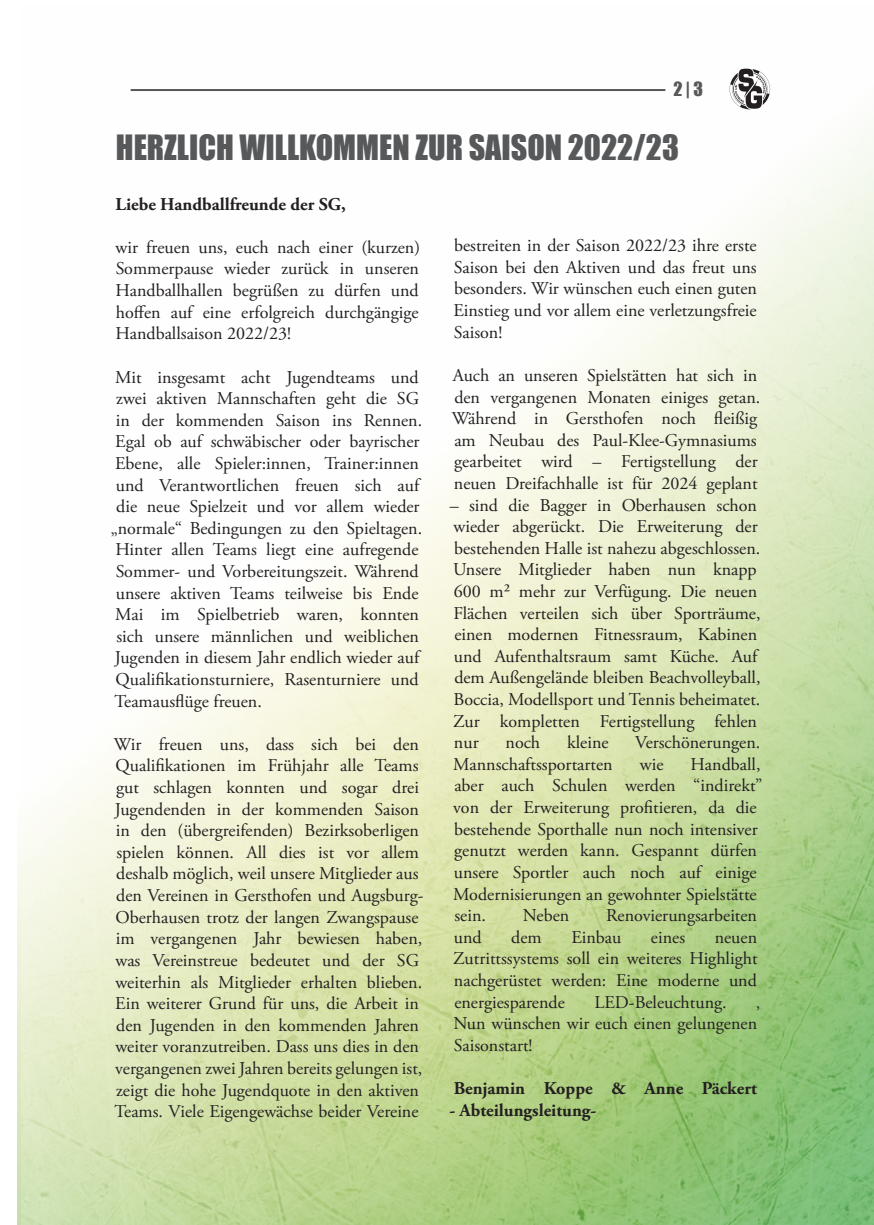
<style>
.page{position:relative;width:874px;height:1225px;background:#fff}
.page>*{position:absolute;margin:0;border:0;box-sizing:border-box;transform-origin:0 0}
.t1{font:32px "Impact";color:#57585a}
.t2{font:18px/21.6px "Adobe Garamond Pro";color:#231f20}
.t3{font:700 18px "Adobe Garamond Pro";color:#231f20}
.t4{font:18px "Impact";color:#57585a}
</style>
<div class="page">
<img style="left:21px;top:88px;width:852px;height:1137px">
<svg style="left:728px;top:68px;width:42px;height:42px"></svg>
<hr style="left:131px;top:89px;width:534px;height:2px;background:#57585a">
<p class="t4" style="left:673px;top:75px;width:31px">2 | 3</p>
<h1 class="t1" style="left:116px;top:123px;width:564px">HERZLICH WILLKOMMEN ZUR SAISON 2022/23</h1>
<p class="t3" style="left:115px;top:193px;width:232px">Liebe Handballfreunde der SG,</p>
<p class="t2" style="left:115px;top:237px;width:306px;text-align:justify">wir freuen uns, euch nach einer (kurzen)<br>Sommerpause wieder zurück in unseren Handballhallen begrüßen zu dürfen und hoffen auf eine erfolgreich durchgängige Handballsaison 2022/23!</p>
<p class="t2" style="left:115px;top:367px;width:305px">Mit insgesamt acht Jugendteams und</p>
<p class="t2" style="left:116px;top:388px;width:304px">zwei aktiven Mannschaften geht die SG</p>
<p class="t2" style="left:116px;top:410px;width:308px">in der kommenden Saison ins Rennen.</p>
<p class="t2" style="left:115px;top:431px;width:305px">Egal ob auf schwäbischer oder bayrischer</p>
<p class="t2" style="left:115px;top:453px;width:305px">Ebene, alle Spieler:innen, Trainer:innen</p>
<p class="t2" style="left:116px;top:475px;width:305px">und Verantwortlichen freuen sich auf</p>
<p class="t2" style="left:116px;top:496px;width:305px">die neue Spielzeit und vor allem wieder</p>
<p class="t2" style="left:111px;top:518px;width:313px">„normale“ Bedingungen zu den Spieltagen.</p>
<p class="t2" style="left:115px;top:539px;width:304px">Hinter allen Teams liegt eine aufregende</p>
<p class="t2" style="left:116px;top:561px;width:304px">Sommer- und Vorbereitungszeit. Während</p>
<p class="t2" style="left:116px;top:583px;width:304px">unsere aktiven Teams teilweise bis Ende</p>
<p class="t2" style="left:115px;top:604px;width:305px">Mai im Spielbetrieb waren, konnten</p>
<p class="t2" style="left:116px;top:626px;width:304px">sich unsere männlichen und weiblichen</p>
<p class="t2" style="left:115px;top:647px;width:306px">Jugenden in diesem Jahr endlich wieder auf</p>
<p class="t2" style="left:116px;top:669px;width:304px">Qualifikationsturniere, Rasenturniere und</p>
<p class="t2" style="left:114px;top:691px;width:149px">Teamausflüge freuen.</p>
<p class="t2" style="left:114px;top:734px;width:311px">Wir freuen uns, dass sich bei den Qualifikationen im Frühjahr alle Teams gut schlagen konnten und sogar drei Jugendenden in der kommenden Saison in den (übergreifenden) Bezirksoberligen spielen können. All dies ist vor allem deshalb möglich, weil unsere Mitglieder aus den Vereinen in Gersthofen und Augsburg-Oberhausen trotz der langen Zwangspause im vergangenen Jahr bewiesen haben, was Vereinstreue bedeutet und der SG weiterhin als Mitglieder erhalten blieben.<br>Ein weiterer Grund für uns, die Arbeit in den Jugenden in den kommenden Jahren weiter voranzutreiben. Dass uns dies in den vergangenen zwei Jahren bereits gelungen ist, zeigt die hohe Jugendquote in den aktiven Teams. Viele Eigengewächse beider Vereine</p>
<p class="t2" style="left:453px;top:235px;width:305px;text-align:justify">bestreiten in der Saison 2022/23 ihre erste Saison bei den Aktiven und das freut uns besonders. Wir wünschen euch einen guten Einstieg und vor allem eine verletzungsfreie Saison!</p>
<p class="t2" style="left:451px;top:365px;width:310px">Auch an unseren Spielstätten hat sich in den vergangenen Monaten einiges getan.<br>Während in Gersthofen noch fleißig am Neubau des Paul-Klee-Gymnasiums gearbeitet wird – Fertigstellung der neuen Dreifachhalle ist für 2024 geplant</p>
<p class="t2" style="left:449px;top:495px;width:312px">– sind die Bagger in Oberhausen schon wieder abgerückt. Die Erweiterung der bestehenden Halle ist nahezu abgeschlossen.<br>Unsere Mitglieder haben nun knapp 600 m² mehr zur Verfügung. Die neuen Flächen verteilen sich über Sporträume, einen modernen Fitnessraum, Kabinen und Aufenthaltsraum samt Küche. Auf dem Außengelände bleiben Beachvolleyball, Boccia, Modellsport und Tennis beheimatet.<br>Zur kompletten Fertigstellung fehlen nur</p>
<p class="t2" style="left:505px;top:732px;width:36px">noch</p>
<p class="t2" style="left:567px;top:732px;width:43px">kleine</p>
<p class="t2" style="left:635px;top:732px;width:126px">Verschönerungen.</p>
<p class="t2" style="left:453px;top:754px;width:161px">Mannschaftssportarten</p>
<p class="t2" style="left:639px;top:754px;width:25px">wie</p>
<p class="t2" style="left:453px;top:754px;width:310px;text-indent:237px">Handball, aber auch Schulen werden “indirekt” von der Erweiterung profitieren, da die bestehende Sporthalle nun noch intensiver genutzt werden kann. Gespannt dürfen unsere Sportler auch noch auf einige<br>Modernisierungen an gewohnter Spielstätte sein.</p>
<p class="t2" style="left:522px;top:905px;width:48px">Neben</p>
<p class="t2" style="left:606px;top:905px;width:152px">Renovierungsarbeiten</p>
<p class="t2" style="left:453px;top:927px;width:29px">und</p>
<p class="t2" style="left:511px;top:927px;width:32px">dem</p>
<p class="t2" style="left:571px;top:927px;width:51px">Einbau</p>
<p class="t2" style="left:650px;top:927px;width:36px">eines</p>
<p class="t2" style="left:453px;top:927px;width:306px;text-align:justify;text-indent:261px">neuen Zutrittssystems soll ein weiteres Highlight nachgerüstet werden: Eine moderne und energiesparende</p>
<p class="t2" style="left:594px;top:991px;width:134px">LED-Beleuchtung.</p>
<p class="t2" style="left:453px;top:991px;width:308px;text-indent:303px">‚<br>Nun wünschen wir euch einen gelungenen<br>Saisonstart!</p>
<p class="t3" style="left:453px;top:1077px;width:305px">Benjamin Koppe &amp; Anne Päckert</p>
<p class="t3" style="left:449px;top:1099px;width:148px">- Abteilungsleitung-</p>
</div>
